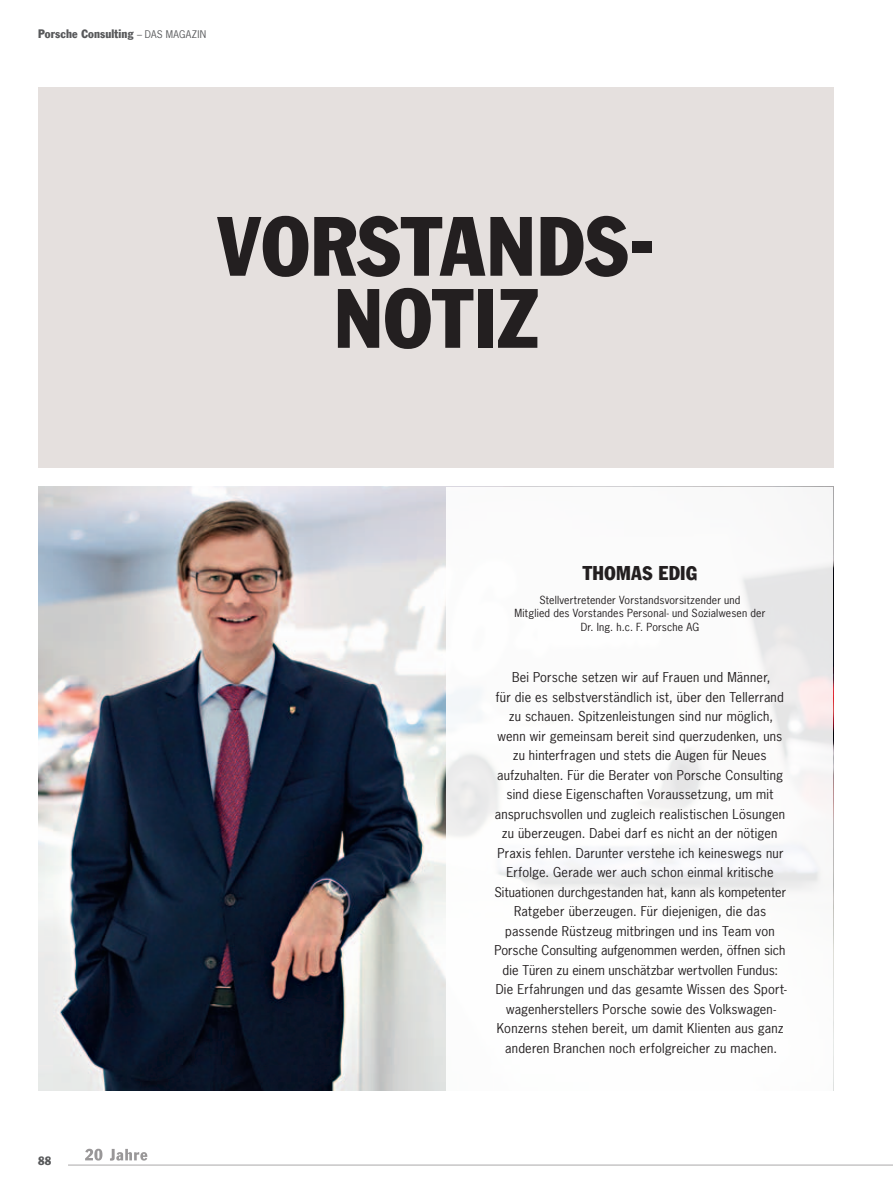
<style>
.page{position:relative;width:893px;height:1191px;background:#fff}
.page>*{position:absolute;margin:0;border:0;box-sizing:border-box;transform-origin:0 0}
.t1{font:condensed 82.5px/72px "Frank Gothfor Porsche Com";letter-spacing:.015em;color:#231f20;text-align:center}
.t2{font:condensed 19.5px "Frank Gothfor Porsche Com";letter-spacing:.02em;color:#231f20}
.t3{font:12.75px/19.5px "News Gothfor Porsche Com";letter-spacing:.015em;color:#231f20;text-align:center}
.t4{font:condensed 12px "Frank Gothfor Porsche Com";letter-spacing:.01em;color:#57585a}
.t5{font:10.5px/13.5px "News Gothfor Porsche Com";letter-spacing:.02em;color:#231f20;text-align:center}
.s1{font-family:"News Gothfor Porsche Com";font-stretch:normal;font-size:9.9px}
</style>
<div class="page">
<div style="left:38px;top:87px;width:795px;height:380px;background:#e5e0de"></div>
<img style="left:38px;top:487px;width:408px;height:604px">
<svg style="left:68px;top:1148px;width:825px;height:17px"></svg>
<p class="t4" style="left:38px;top:27px;width:169px">Porsche Consulting <span class="s1">– DAS MAGAZIN</span></p>
<h1 class="t1" style="left:218px;top:210px;width:438px">VORSTANDS-<br>NOTIZ</h1>
<p class="t4" style="left:38px;top:1153px;width:14px">88</p>
<h2 class="t2" style="left:583px;top:561px;width:116px">Thomas Edig</h2>
<p class="t5" style="left:514px;top:593px;width:253px">Stellvertretender Vorstandsvorsitzender und<br>Mitglied des Vorstandes Personal- und Sozialwesen der<br>Dr. Ing. h.c. F. Porsche AG</p>
<p class="t3" style="left:494px;top:667px;width:294px">Bei Porsche setzen wir auf Frauen und Männer,<br>für die es selbstverständlich ist, über den Tellerrand zu schauen. Spitzenleistungen sind nur möglich, wenn wir gemeinsam bereit sind querzudenken, uns zu hinterfragen und stets die Augen für Neues aufzuhalten. Für die Berater von Porsche Consulting sind diese Eigenschaften Voraussetzung, um mit anspruchsvollen und zugleich realistischen Lösungen zu überzeugen. Dabei darf es nicht an der nötigen Praxis fehlen. Darunter verstehe ich keineswegs nur Erfolge. Gerade wer auch schon einmal kritische Situationen durchgestanden hat, kann als kompetenter Ratgeber überzeugen. Für diejenigen, die das passende Rüstzeug mitbringen und ins Team von Porsche Consulting aufgenommen werden, öffnen sich die Türen zu einem unschätzbar wertvollen Fundus:<br>Die Erfahrungen und das gesamte Wissen des Sport&shy;wagenherstellers Porsche sowie des Volkswagen-Konzerns stehen bereit, um damit Klienten aus ganz anderen Branchen noch erfolgreicher zu machen.</p>
</div>
